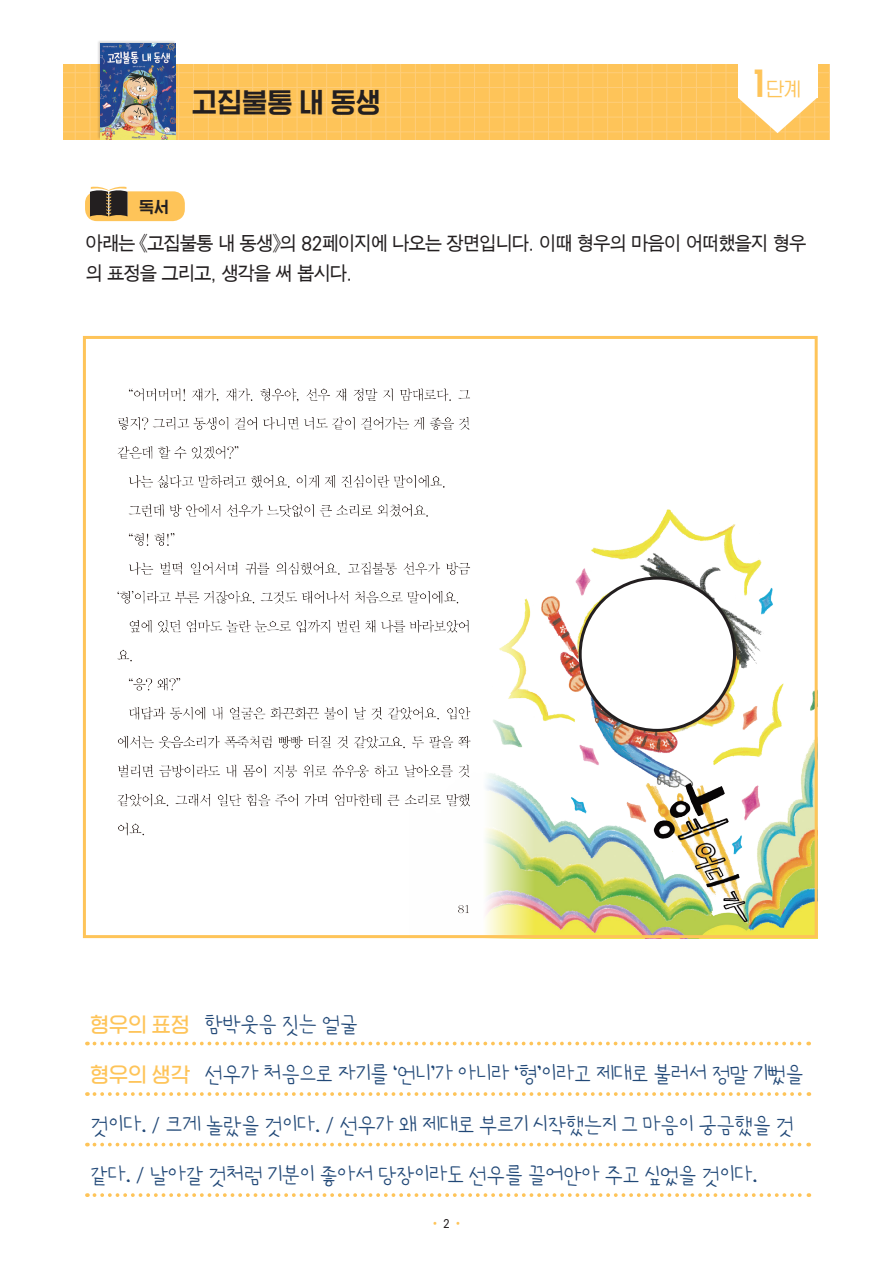
<style>
.page{position:relative;width:893px;height:1263px;background:#fff}
.page>*{position:absolute;margin:0;border:0;box-sizing:border-box;transform-origin:0 0}
.본문_파란상자{font:28.5px "HGG Gothicssi P80 g";color:#231f20}
.본문_파란상자-2{font:24px/50.2px "Miraen Kkakdugi Note";letter-spacing:-.04em;color:#214877}
.t1{font:19.65px "HGG Gothicssi P40 g";color:#fec459}
.본문_파란상자-3{font:19.5px/30px "SMJ Gothic 10 Pro";letter-spacing:-.1em;color:#231f20;scale:.93 1}
.t2{font:16.5px "HGG Gothicssi P80 g";color:#231f20}
.본문_파란상자-4{font:12px "SMJ Gothic 10 Pro";color:#fec459;scale:.93 1}
.s1{font-family:"HGG Gothicssi P80 g";font-size:36px}
.s2{font-family:"HGG Gothicssi P60 g";font-size:21px;color:#fec459}
.s3{color:#231f20}
</style>
<div class="page">
<div style="left:85px;top:191px;width:100px;height:30px;background:#fec459;border-radius:12px"></div>
<svg style="left:90px;top:186px;width:38px;height:30px"></svg>
<div style="left:63px;top:65px;width:767px;height:75px;background:#fec459"></div>
<hr style="left:282px;top:65px;width:1px;height:75px;background:#fece7a">
<hr style="left:740px;top:65px;width:1px;height:75px;background:#fece7a">
<hr style="left:622px;top:65px;width:1px;height:75px;background:#fece7a">
<hr style="left:400px;top:65px;width:1px;height:75px;background:#fece7a">
<hr style="left:563px;top:65px;width:1px;height:75px;background:#fece7a">
<hr style="left:341px;top:65px;width:1px;height:75px;background:#fece7a">
<hr style="left:799px;top:65px;width:1px;height:75px;background:#fece7a">
<hr style="left:223px;top:65px;width:1px;height:75px;background:#fece7a">
<hr style="left:681px;top:65px;width:1px;height:75px;background:#fece7a">
<hr style="left:459px;top:65px;width:1px;height:75px;background:#fece7a">
<hr style="left:75px;top:65px;width:1px;height:75px;background:#fece7a">
<hr style="left:533px;top:65px;width:1px;height:75px;background:#fece7a">
<hr style="left:311px;top:65px;width:1px;height:75px;background:#fece7a">
<hr style="left:770px;top:65px;width:1px;height:75px;background:#fece7a">
<hr style="left:193px;top:65px;width:1px;height:75px;background:#fece7a">
<hr style="left:652px;top:65px;width:1px;height:75px;background:#fece7a">
<hr style="left:430px;top:65px;width:1px;height:75px;background:#fece7a">
<hr style="left:592px;top:65px;width:1px;height:75px;background:#fece7a">
<hr style="left:371px;top:65px;width:1px;height:75px;background:#fece7a">
<hr style="left:829px;top:65px;width:1px;height:75px;background:#fece7a">
<hr style="left:252px;top:65px;width:1px;height:75px;background:#fece7a">
<hr style="left:711px;top:65px;width:1px;height:75px;background:#fece7a">
<hr style="left:489px;top:65px;width:1px;height:75px;background:#fece7a">
<hr style="left:519px;top:65px;width:1px;height:75px;background:#fece7a">
<hr style="left:297px;top:65px;width:1px;height:75px;background:#fece7a">
<hr style="left:755px;top:65px;width:1px;height:75px;background:#fece7a">
<hr style="left:178px;top:65px;width:1px;height:75px;background:#fece7a">
<hr style="left:637px;top:65px;width:1px;height:75px;background:#fece7a">
<hr style="left:415px;top:65px;width:1px;height:75px;background:#fece7a">
<hr style="left:578px;top:65px;width:1px;height:75px;background:#fece7a">
<hr style="left:356px;top:65px;width:1px;height:75px;background:#fece7a">
<hr style="left:814px;top:65px;width:1px;height:75px;background:#fece7a">
<hr style="left:238px;top:65px;width:1px;height:75px;background:#fece7a">
<hr style="left:696px;top:65px;width:1px;height:75px;background:#fece7a">
<hr style="left:474px;top:65px;width:1px;height:75px;background:#fece7a">
<hr style="left:90px;top:65px;width:1px;height:75px;background:#fece7a">
<hr style="left:548px;top:65px;width:1px;height:75px;background:#fece7a">
<hr style="left:326px;top:65px;width:1px;height:75px;background:#fece7a">
<hr style="left:785px;top:65px;width:1px;height:75px;background:#fece7a">
<hr style="left:208px;top:65px;width:1px;height:75px;background:#fece7a">
<hr style="left:666px;top:65px;width:1px;height:75px;background:#fece7a">
<hr style="left:445px;top:65px;width:1px;height:75px;background:#fece7a">
<hr style="left:607px;top:65px;width:1px;height:75px;background:#fece7a">
<hr style="left:385px;top:65px;width:1px;height:75px;background:#fece7a">
<hr style="left:267px;top:65px;width:1px;height:75px;background:#fece7a">
<hr style="left:726px;top:65px;width:1px;height:75px;background:#fece7a">
<hr style="left:504px;top:65px;width:1px;height:75px;background:#fece7a">
<hr style="left:63px;top:117px;width:767px;height:1px;background:#fece7a">
<hr style="left:63px;top:87px;width:767px;height:1px;background:#fece7a">
<hr style="left:63px;top:131px;width:767px;height:1px;background:#fece7a">
<hr style="left:63px;top:72px;width:767px;height:1px;background:#fece7a">
<hr style="left:63px;top:102px;width:767px;height:1px;background:#fece7a">
<div style="left:97px;top:40px;width:79px;height:100px;background:#231f20;opacity:.2"></div>
<img style="left:101px;top:44px;width:75px;height:96px">
<svg style="left:738px;top:98px;width:79px;height:35px"></svg>
<div style="left:738px;top:27px;width:79px;height:71px;background:#fff"></div>
<svg style="left:94px;top:1042px;width:715px;height:3px"></svg>
<svg style="left:94px;top:1143px;width:715px;height:3px"></svg>
<svg style="left:94px;top:1092px;width:715px;height:4px"></svg>
<svg style="left:94px;top:1193px;width:715px;height:4px"></svg>
<svg style="left:82px;top:336px;width:736px;height:603px"></svg>
<p class="본문_파란상자" style="left:192px;top:86px;width:191px">고집불통 내 동생</p>
<p class="t2" style="left:139px;top:197px;width:31px">독서</p>
<p class="t1" style="left:754px;top:78px;width:49px"><span class="s1">1</span>단계</p>
<p class="본문_파란상자-3" style="left:85px;top:229px;width:778px">아래는 《고집불통 내 동생》의 82페이지에 나오는 장면입니다. 이때 형우의 마음이 어떠했을지 형우 의 표정을 그리고, 생각을 써 봅시다.</p>
<p class="본문_파란상자-2" style="left:90px;top:999px;width:270px"><span class="s2">형우의 표정</span> 함박웃음 짓는 얼굴</p>
<p class="본문_파란상자-2" style="left:90px;top:1050px;width:715px"><span class="s2">형우의 생각</span> 선우가 처음으로 자기를 ‘언니’가 아니라 ‘형’이라고 제대로 불러서 정말 기뻤을 것이다. / 크게 놀랐을 것이다. / 선우가 왜 제대로 부르기 시작했는지 그 마음이 궁금했을 것 같다. / 날아갈 것처럼 기분이 좋아서 당장이라도 선우를 끌어안아 주고 싶었을 것이다.</p>
<p class="본문_파란상자-4" style="left:429px;top:1217px;width:38px">• <span class="s3">2</span> •</p>
</div>
